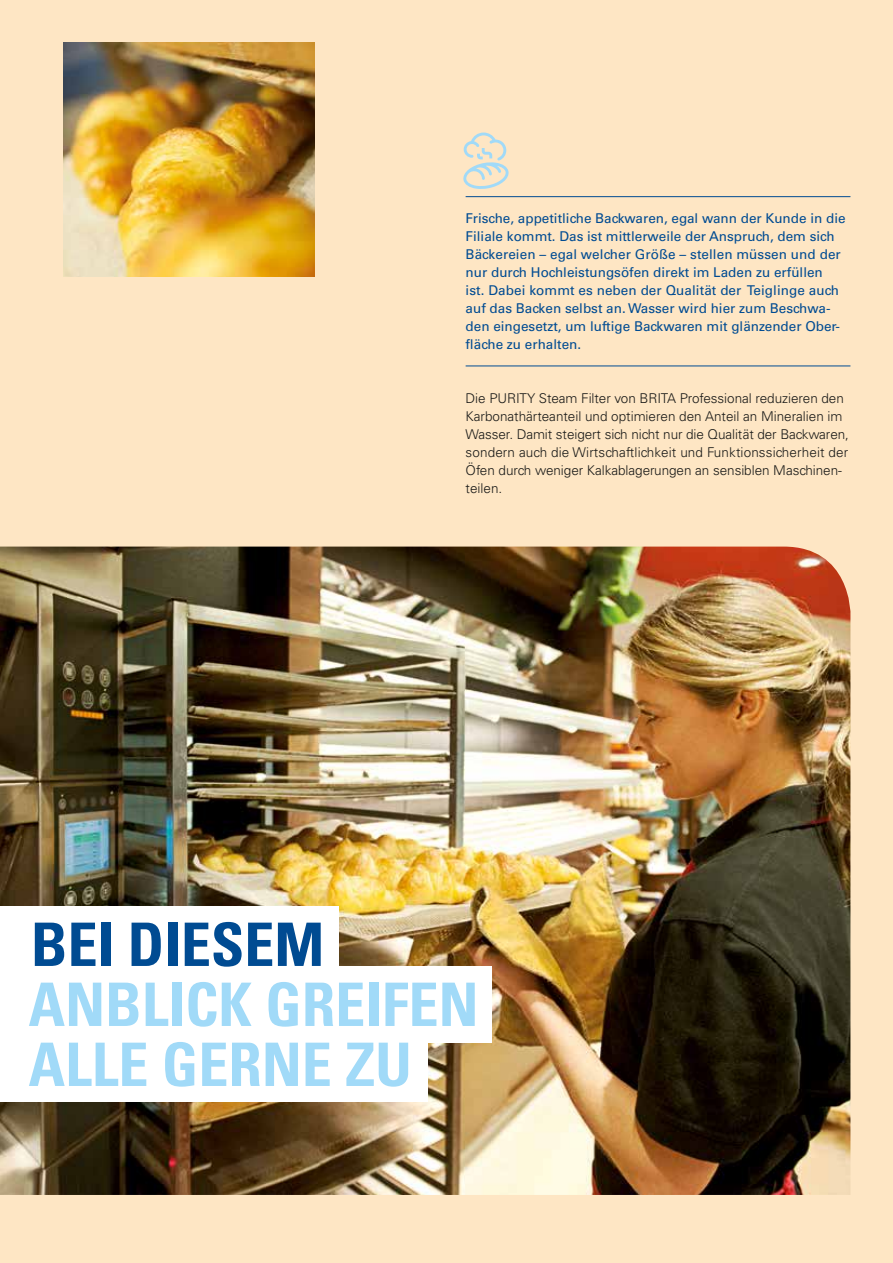
<style>
.page{position:relative;width:893px;height:1263px;background:#fee6c4}
.page>*{position:absolute;margin:0;border:0;box-sizing:border-box;transform-origin:0 0}
.t1{font:700 condensed 60px/60px "Univers LT Std";color:#a1daf8}
.t2{font:700 condensed 60px "Univers LT Std";color:#004b92}
.t3{font:13.5px/18px "Univers LT Std";color:#004b92}
.t4{font:300 13.5px/18px "Univers LT Std";letter-spacing:-.005em;color:#1a1a18}
</style>
<div class="page">
<img style="left:64px;top:43px;width:251px;height:233px">
<svg style="left:463px;top:133px;width:46px;height:56px"></svg>
<img style="left:0;top:547px;width:850px;height:648px">
<hr style="left:466px;top:196px;width:384px;height:1px;background:#004b92">
<hr style="left:466px;top:366px;width:384px;height:1px;background:#004b92">
<div style="left:0;top:907px;width:339px;height:76px;background:#fff"></div>
<div style="left:0;top:966px;width:492px;height:77px;background:#fff"></div>
<div style="left:0;top:1026px;width:427px;height:76px;background:#fff"></div>
<p class="t3" style="left:466px;top:209px;width:381px">Frische, appetitliche Backwaren, egal wann der Kunde in die Filiale kommt. Das ist mittlerweile der Anspruch, dem sich Bäckereien – egal welcher Größe – stellen müssen und der nur durch Hochleistungsöfen direkt im Laden zu erfüllen<br>ist. Dabei kommt es neben der Qualität der Teiglinge auch auf das Backen selbst an. Wasser wird hier zum Beschwa&shy;den eingesetzt, um luftige Backwaren mit glänzender Ober&shy;fläche zu erhalten.</p>
<p class="t4" style="left:466px;top:389px;width:385px">Die PURITY Steam Filter von BRITA Professional reduzieren den Karbonathärteanteil und optimieren den Anteil an Mineralien im Wasser. Damit steigert sich nicht nur die Qualität der Backwaren, sondern auch die Wirtschaftlichkeit und Funktionssicherheit der Öfen durch weniger Kalkablagerungen an sensiblen Maschinen&shy;teilen.</p>
<h1 class="t2" style="left:31px;top:908px;width:295px">BEI DIESEM</h1>
<h1 class="t1" style="left:28px;top:974px;width:452px">ANBLICK GREIFEN<br>ALLE GERNE ZU</h1>
</div>
